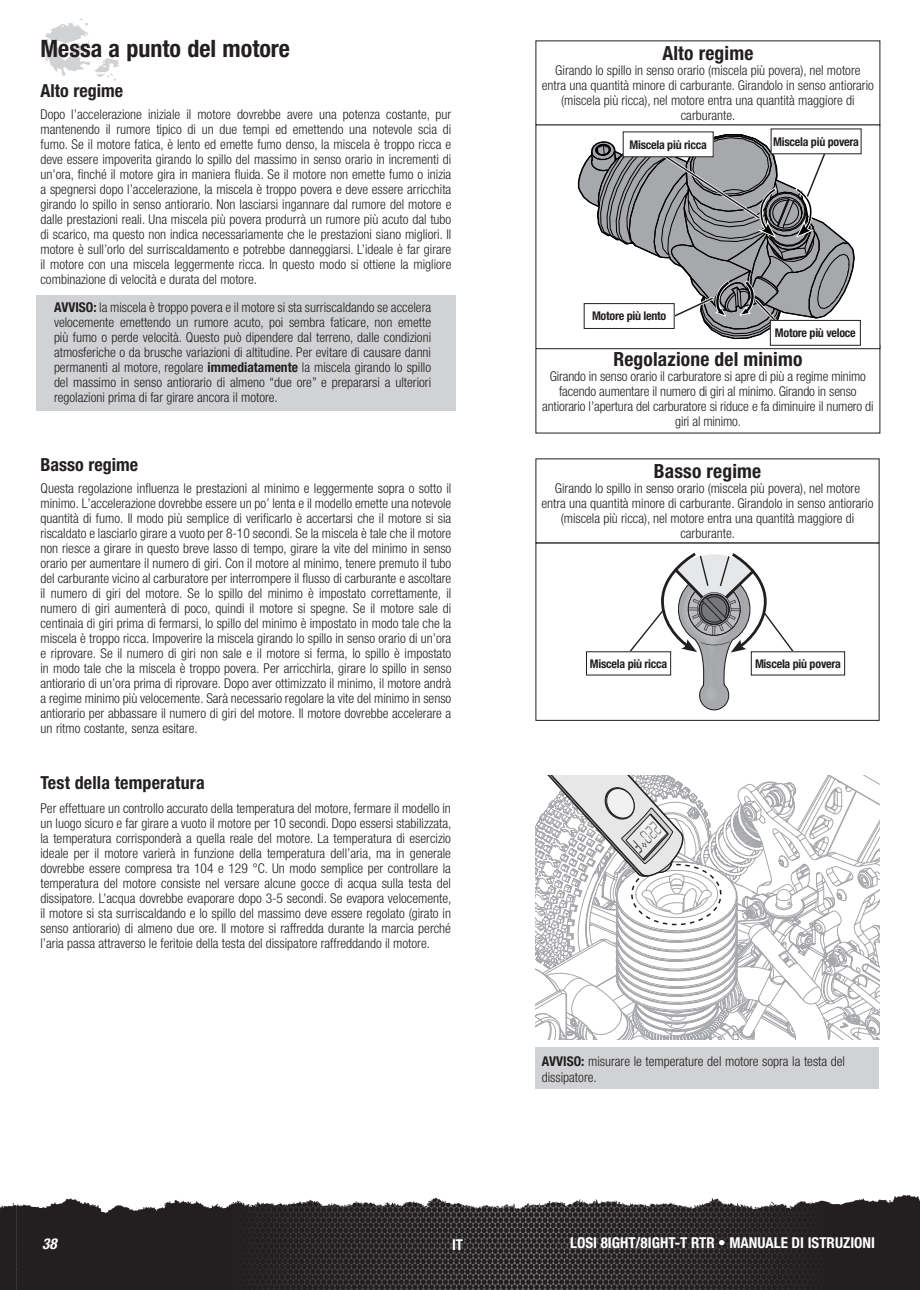
<style>
.page{position:relative;width:920px;height:1290px;background:#fff}
.page>*{position:absolute;margin:0;border:0;box-sizing:border-box;transform-origin:0 0}
.Header_block{font:700 condensed 24px "Helvetica Neue LT Std";color:#231f20}
.Section_Header{font:700 condensed 19.5px "Helvetica Neue LT Std";letter-spacing:.01em;color:#231f20}
.Header_block-2{font:700 condensed 18px "Helvetica Neue LT Std";color:#231f20}
.Section_Header-2{font:700 condensed 18px "Helvetica Neue LT Std";letter-spacing:.01em;color:#231f20}
.t1{font:700 condensed 15px "Helvetica Neue LT Std";color:#fff}
.t2{font:italic 700 condensed 15px "Helvetica Neue LT Std";color:#fff}
.Body_Text_NI{font:300 condensed 13.5px/15px "Helvetica Neue LT Std";color:#231f20;text-align:justify}
.t3{font:700 condensed 12px "Helvetica Neue LT Std";letter-spacing:-.02em;color:#231f20}
.s1{font-weight:700}
</style>
<div class="page">
<img style="left:0;top:1196px;width:920px;height:94px">
<div style="left:36px;top:295px;width:420px;height:115px;background:#d1d2d4"></div>
<svg style="left:41px;top:18px;width:78px;height:63px"></svg>
<div style="left:535px;top:543px;width:344px;height:178px;border:1px solid #231f20"></div>
<svg style="left:627px;top:552px;width:171px;height:158px"></svg>
<svg style="left:535px;top:775px;width:345px;height:459px"></svg>
<div style="left:535px;top:125px;width:345px;height:224px;border:1px solid #231f20"></div>
<div style="left:770px;top:320px;width:91px;height:26px;border:1px solid #231f20"></div>
<svg style="left:578px;top:133px;width:276px;height:206px"></svg>
<div style="left:771px;top:129px;width:90px;height:25px;background:#fff"></div>
<p class="Header_block" style="left:40px;top:34px;width:251px">Messa a punto del motore</p>
<p class="Header_block-2" style="left:40px;top:80px;width:84px">Alto regime</p>
<p class="Body_Text_NI" style="left:40px;top:106px;width:412px">Dopo l’accelerazione iniziale il motore dovrebbe avere una potenza costante, pur mantenendo il rumore tipico di un due tempi ed emettendo una notevole scia di fumo. Se il motore fatica, è lento ed emette fumo denso, la miscela è troppo ricca e deve essere impoverita girando lo spillo del massimo in senso orario in incrementi di un’ora, finché il motore gira in maniera fluida. Se il motore non emette fumo o inizia a spegnersi dopo l’accelerazione, la miscela è troppo povera e deve essere arricchita girando lo spillo in senso antiorario. Non lasciarsi ingannare dal rumore del motore e dalle prestazioni reali. Una miscela più povera produrrà un rumore più acuto dal tubo di scarico, ma questo non indica necessariamente che le prestazioni siano migliori. Il motore è sull’orlo del surriscaldamento e potrebbe danneggiarsi. L’ideale è far girare il motore con una miscela leggermente ricca. In questo modo si ottiene la migliore combinazione di velocità e durata del motore.</p>
<p class="Body_Text_NI" style="left:54px;top:300px;width:379px"><span class="s1">AVVISO:</span> la miscela è troppo povera e il motore si sta surriscaldando se accelera velocemente emettendo un rumore acuto, poi sembra faticare, non emette più fumo o perde velocità. Questo può dipendere dal terreno, dalle condizioni atmosferiche o da brusche variazioni di altitudine. Per evitare di causare danni permanenti al motore, regolare <span class="s1">immediatamente</span> la miscela girando lo spillo del massimo in senso antiorario di almeno “due ore” e prepararsi a ulteriori regolazioni prima di far girare ancora il motore.</p>
<p class="Header_block-2" style="left:40px;top:454px;width:99px">Basso regime</p>
<p class="Body_Text_NI" style="left:40px;top:481px;width:412px">Questa regolazione influenza le prestazioni al minimo e leggermente sopra o sotto il minimo. L’accelerazione dovrebbe essere un po’ lenta e il modello emette una notevole quantità di fumo. Il modo più semplice di verificarlo è accertarsi che il motore si sia riscaldato e lasciarlo girare a vuoto per 8-10 secondi. Se la miscela è tale che il motore non riesce a girare in questo breve lasso di tempo, girare la vite del minimo in senso orario per aumentare il numero di giri. Con il motore al minimo, tenere premuto il tubo del carburante vicino al carburatore per interrompere il flusso di carburante e ascoltare il numero di giri del motore. Se lo spillo del minimo è impostato correttamente, il numero di giri aumenterà di poco, quindi il motore si spegne. Se il motore sale di centinaia di giri prima di fermarsi, lo spillo del minimo è impostato in modo tale che la miscela è troppo ricca. Impoverire la miscela girando lo spillo in senso orario di un’ora e riprovare. Se il numero di giri non sale e il motore si ferma, lo spillo è impostato in modo tale che la miscela è troppo povera. Per arricchirla, girare lo spillo in senso antiorario di un’ora prima di riprovare. Dopo aver ottimizzato il minimo, il motore andrà a regime minimo più velocemente. Sarà necessario regolare la vite del minimo in senso antiorario per abbassare il numero di giri del motore. Il motore dovrebbe accelerare a un ritmo costante, senza esitare.</p>
<p class="Section_Header-2" style="left:40px;top:771px;width:166px">Test della temperatura</p>
<p class="Body_Text_NI" style="left:40px;top:800px;width:413px">Per effettuare un controllo accurato della temperatura del motore, fermare il modello in un luogo sicuro e far girare a vuoto il motore per 10 secondi. Dopo essersi stabilizzata, la temperatura corrisponderà a quella reale del motore. La temperatura di esercizio ideale per il motore varierà in funzione della temperatura dell’aria, ma in generale dovrebbe essere compresa tra 104 e 129 °C. Un modo semplice per controllare la temperatura del motore consiste nel versare alcune gocce di acqua sulla testa del dissipatore. L’acqua dovrebbe evaporare dopo 3-5 secondi. Se evapora velocemente, il motore si sta surriscaldando e lo spillo del massimo deve essere regolato (girato in senso antiorario) di almeno due ore. Il motore si raffredda durante la marcia perché l’aria passa attraverso le feritoie della testa del dissipatore raffreddando il motore.</p>
<p class="Section_Header" style="left:662px;top:41px;width:93px">Alto regime</p>
<p class="Body_Text_NI" style="left:542px;top:63px;width:333px;text-align:center">Girando lo spillo in senso orario (miscela più povera), nel motore entra una quantità minore di carburante. Girandolo in senso antiorario (miscela più ricca), nel motore entra una quantità maggiore di carburante.</p>
<p class="t3" style="left:629px;top:137px;width:79px">Miscela più ricca</p>
<p class="t3" style="left:592px;top:309px;width:76px">Motore più lento</p>
<p class="t3" style="left:773px;top:134px;width:87px">Miscela più povera</p>
<p class="t3" style="left:775px;top:326px;width:82px">Motore più veloce</p>
<p class="Section_Header" style="left:613px;top:347px;width:191px">Regolazione del minimo</p>
<p class="Body_Text_NI" style="left:542px;top:369px;width:333px;text-align:center">Girando in senso orario il carburatore si apre di più a regime minimo facendo aumentare il numero di giri al minimo. Girando in senso antiorario l’apertura del carburatore si riduce e fa diminuire il numero di giri al minimo.</p>
<p class="Section_Header" style="left:654px;top:459px;width:109px">Basso regime</p>
<p class="Body_Text_NI" style="left:541px;top:480px;width:333px;text-align:center">Girando lo spillo in senso orario (miscela più povera), nel motore entra una quantità minore di carburante. Girandolo in senso antiorario (miscela più ricca), nel motore entra una quantità maggiore di carburante.</p>
<p class="t3" style="left:590px;top:656px;width:79px">Miscela più ricca</p>
<p class="t3" style="left:755px;top:656px;width:87px">Miscela più povera</p>
<p class="Body_Text_NI" style="left:542px;top:1052px;width:305px;line-height:16.2px"><span class="s1">AVVISO:</span> misurare le temperature del motore sopra la testa del dissipatore.</p>
<p class="t2" style="left:42px;top:1235px;width:16px">38</p>
<p class="t1" style="left:452px;top:1235px;width:13px">IT</p>
<p class="t1" style="left:570px;top:1234px;width:306px">LOSI 8IGHT/8IGHT-T RTR • MANUALE DI ISTRUZIONI</p>
</div>
